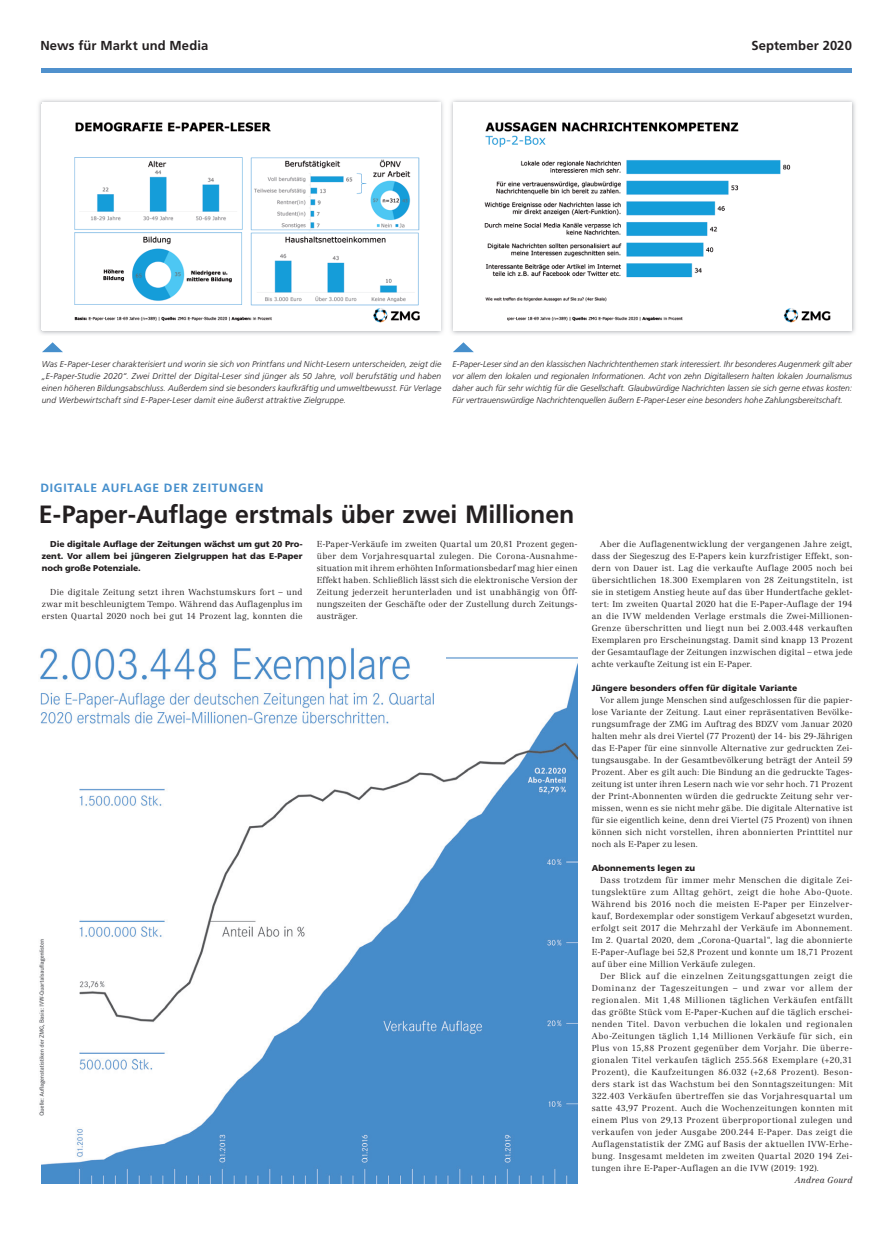
<style>
.page{position:relative;width:893px;height:1248px;background:#fff}
.page>*{position:absolute;margin:0;border:0;box-sizing:border-box;transform-origin:0 0}
.t1{font:700 25px "Frutiger";letter-spacing:-.005em;color:#231f20}
.t2{font:700 13px "Frutiger";letter-spacing:.01em;color:#231f20}
.t3{font:700 12px "Frutiger";letter-spacing:.06em;color:#468fcc}
.t4{font:300 8.5px/12px "Centennial";letter-spacing:.025em;color:#231f20;text-align:justify}
.t5{font:italic 300 8.5px/12px "Frutiger";letter-spacing:.01em;color:#231f20;text-align:justify}
.t6{font:900 8.5px/12px "Frutiger";letter-spacing:.01em;color:#231f20;text-align:justify}
.t7{font:italic 300 8.5px "Centennial";letter-spacing:.02em;color:#231f20}
</style>
<div class="page">
<hr style="left:41px;top:69px;width:811px;height:4px;background:#5091cd">
<svg style="left:42px;top:342px;width:21px;height:10px"></svg>
<svg style="left:453px;top:342px;width:21px;height:10px"></svg>
<img style="left:39px;top:657px;width:539px;height:526px">
<img style="left:39px;top:647px;width:406px;height:101px">
<img style="left:38px;top:99px;width:405px;height:235px">
<img style="left:42px;top:104px;width:398px;height:225px">
<img style="left:450px;top:99px;width:405px;height:235px">
<img style="left:454px;top:104px;width:398px;height:225px">
<div style="left:480px;top:311px;width:26px;height:11px;background:#fff"></div>
<svg style="left:417px;top:672px;width:88px;height:84px"></svg>
<div style="left:19px;top:1123px;width:22px;height:66px;background:#fff"></div>
<h2 class="t2" style="left:40px;top:38px;width:169px">News für Markt und Media</h2>
<h2 class="t2" style="left:751px;top:38px;width:102px">September 2020</h2>
<p class="t5" style="left:42px;top:358px;width:401px">Was E-Paper-Leser charakterisiert und worin sie sich von Printfans und Nicht-Lesern unterscheiden, zeigt die „E-Paper-Studie 2020“. Zwei Drittel der Digital-Leser sind jünger als 50 Jahre, voll berufstätig und haben einen höheren Bildungsabschluss. Außerdem sind sie besonders kaufkräftig und umweltbewusst. Für Verlage und Werbewirtschaft sind E-Paper-Leser damit eine äußerst attraktive Zielgruppe.</p>
<p class="t5" style="left:453px;top:358px;width:401px">E-Paper-Leser sind an den klassischen Nachrichtenthemen stark interessiert. Ihr besonderes Augenmerk gilt aber vor allem den lokalen und regionalen Informationen. Acht von zehn Digitallesern halten lokalen Journalismus daher auch für sehr wichtig für die Gesellschaft. Glaubwürdige Nachrichten lassen sie sich gerne etwas kosten:<br>Für vertrauenswürdige Nachrichtenquellen äußern E-Paper-Leser eine besonders hohe Zahlungsbereitschaft.</p>
<h3 class="t3" style="left:40px;top:480px;width:225px">DIGITALE AUFLAGE DER ZEITUNGEN</h3>
<h1 class="t1" style="left:39px;top:500px;width:537px">E-Paper-Auflage erstmals über zwei Millionen</h1>
<p class="t6" style="left:42px;top:538px;width:262px;text-indent:8px">Die digitale Auflage der Zeitungen wächst um gut 20 Pro&shy;zent. Vor allem bei jüngeren Zielgruppen hat das E-Paper noch große Potenziale.</p>
<p class="t4" style="left:42px;top:586px;width:262px;text-indent:8px">Die digitale Zeitung setzt ihren Wachstumskurs fort – und zwar mit beschleunigtem Tempo. Während das Auflagenplus im ersten Quartal 2020 noch bei gut 14 Prozent lag, konnten die</p>
<p class="t4" style="left:317px;top:538px;width:262px">E-Paper-Verkäufe im zweiten Quartal um 20,81 Prozent gegen&shy;über dem Vorjahresquartal zulegen. Die Corona-Ausnahme&shy;situation mit ihrem erhöhten Informationsbedarf mag hier einen Effekt haben. Schließlich lässt sich die elektronische Version der Zeitung jederzeit herunterladen und ist unabhängig von Öff&shy;nungszeiten der Geschäfte oder der Zustellung durch Zeitungs&shy;austräger.</p>
<p class="t4" style="left:592px;top:538px;width:262px;text-indent:8px">Aber die Auflagenentwicklung der vergangenen Jahre zeigt, dass der Siegeszug des E-Papers kein kurzfristiger Effekt, son&shy;dern von Dauer ist. Lag die verkaufte Auflage 2005 noch bei übersichtlichen 18.300 Exemplaren von 28 Zeitungstiteln, ist sie in stetigem Anstieg heute auf das über Hundertfache geklet&shy;tert: Im zweiten Quartal 2020 hat die E-Paper-Auflage der 194 an die IVW meldenden Verlage erstmals die Zwei-Millionen-Grenze überschritten und liegt nun bei 2.003.448 verkauften Exemplaren pro Erscheinungstag. Damit sind knapp 13 Prozent der Gesamtauflage der Zeitungen inzwischen digital – etwa jede achte verkaufte Zeitung ist ein E-Paper.</p>
<p class="t6" style="left:592px;top:682px;width:207px">Jüngere besonders offen für digitale Variante</p>
<p class="t4" style="left:592px;top:694px;width:262px;text-indent:8px">Vor allem junge Menschen sind aufgeschlossen für die papier&shy;lose Variante der Zeitung. Laut einer repräsentativen Bevölke&shy;rungsumfrage der ZMG im Auftrag des BDZV vom Januar 2020 halten mehr als drei Viertel (77 Prozent) der 14- bis 29-Jährigen das E-Paper für eine sinnvolle Alternative zur gedruckten Zei&shy;tungsausgabe. In der Gesamtbevölkerung beträgt der Anteil 59<br>Prozent. Aber es gilt auch: Die Bindung an die gedruckte Tages&shy;zeitung ist unter ihren Lesern nach wie vor sehr hoch. 71 Prozent der Print-Abonnenten würden die gedruckte Zeitung sehr ver&shy;missen, wenn es sie nicht mehr gäbe. Die digitale Alternative ist für sie eigentlich keine, denn drei Viertel (75 Prozent) von ihnen können sich nicht vorstellen, ihren abonnierten Printtitel nur noch als E-Paper zu lesen.</p>
<p class="t6" style="left:592px;top:862px;width:105px">Abonnements legen zu</p>
<p class="t4" style="left:592px;top:874px;width:262px;text-indent:8px">Dass trotzdem für immer mehr Menschen die digitale Zei&shy;tungslektüre zum Alltag gehört, zeigt die hohe Abo-Quote.<br>Während bis 2016 noch die meisten E-Paper per Einzelver&shy;kauf, Bordexemplar oder sonstigem Verkauf abgesetzt wurden, erfolgt seit 2017 die Mehrzahl der Verkäufe im Abonnement.<br>Im 2. Quartal 2020, dem „Corona-Quartal“, lag die abonnierte E-Paper-Auflage bei 52,8 Prozent und konnte um 18,71 Prozent auf über eine Million Verkäufe zulegen.</p>
<p class="t4" style="left:592px;top:970px;width:262px;text-indent:8px">Der Blick auf die einzelnen Zeitungsgattungen zeigt die Dominanz der Tageszeitungen – und zwar vor allem der regionalen. Mit 1,48 Millionen täglichen Verkäufen entfällt das größte Stück vom E-Paper-Kuchen auf die täglich erschei&shy;nenden Titel. Davon verbuchen die lokalen und regionalen Abo-Zeitungen täglich 1,14 Millionen Verkäufe für sich, ein Plus von 15,88 Prozent gegenüber dem Vorjahr. Die überre&shy;gionalen Titel verkaufen täglich 255.568 Exemplare (+20,31<br>Prozent), die Kaufzeitungen 86.032 (+2,68 Prozent). Beson&shy;ders stark ist das Wachstum bei den Sonntagszeitungen: Mit 322.403 Verkäufen übertreffen sie das Vorjahresquartal um satte 43,97 Prozent. Auch die Wochenzeitungen konnten mit einem Plus von 29,13 Prozent überproportional zulegen und verkaufen von jeder Ausgabe 200.244 E-Paper. Das zeigt die Auflagenstatistik der ZMG auf Basis der aktuellen IVW-Erhe&shy;bung. Insgesamt meldeten im zweiten Quartal 2020 194 Zei&shy;tungen ihre E-Paper-Auflagen an die IVW (2019: 192).</p>
<p class="t7" style="left:795px;top:1175px;width:59px">Andrea Gourd</p>
</div>
